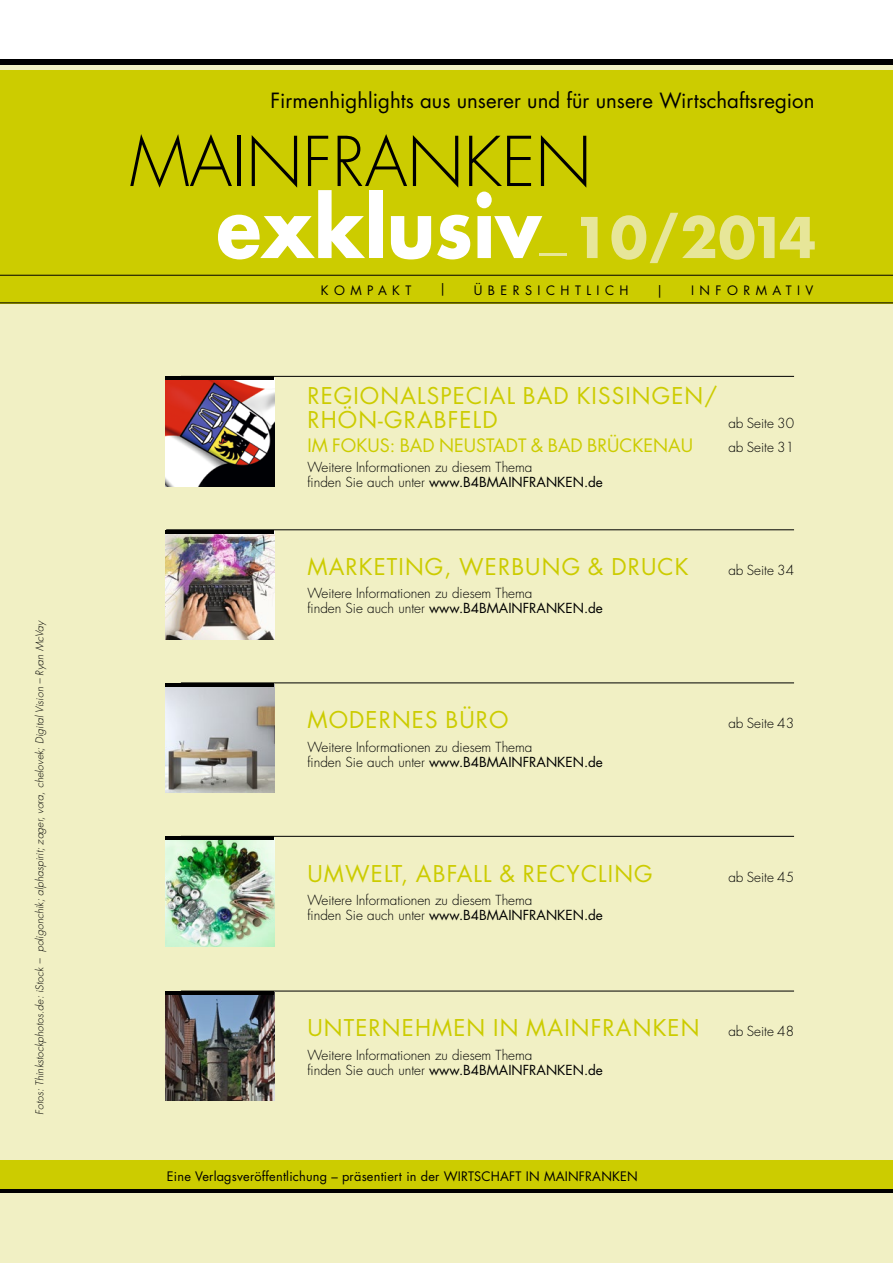
<style>
.page{position:relative;width:893px;height:1263px;background:#fff}
.page>*{position:absolute;margin:0;border:0;box-sizing:border-box;transform-origin:0 0}
.t1{font:700 81.9px "Futura Std";color:#fff;scale:.9 1}
.t2{font:300 66.75px "Futura Std";color:#000}
.t3{font:22.5px/24px "Futura Std";letter-spacing:.05em;color:#cc0}
.t4{font:20.4px "Futura Std";color:#000}
.t5{font:18px "Futura Std";color:#cc0}
.t6{font:300 13.5px/15px "Futura Std";color:#000}
.t7{font:12.75px "Futura Std";letter-spacing:.015em;color:#000}
.t8{font:12.6px "Futura Std";letter-spacing:.43em;color:#000}
.t9{font:italic 300 10.5px "Futura Std";color:#000}
.s1{font-size:55.35px;color:#e7e699}
.s2{font-size:54.6px;color:#e7e699}
.s3{font-weight:400}
</style>
<div class="page">
<div style="left:0;top:64px;width:893px;height:1199px;background:#f1f0c4"></div>
<div style="left:0;top:70px;width:893px;height:233px;background:#cc0"></div>
<div style="left:0;top:59px;width:893px;height:5px;background:#000"></div>
<div style="left:0;top:1160px;width:893px;height:30px;background:#cc0"></div>
<hr style="left:0;top:1190px;width:893px;height:3px;background:#000">
<hr style="left:0;top:302px;width:893px;height:1px;background:#000">
<hr style="left:0;top:275px;width:893px;height:1px;background:#000">
<hr style="left:166px;top:529px;width:628px;height:1px;background:#000">
<img style="left:166px;top:533px;width:108px;height:107px">
<hr style="left:166px;top:530px;width:108px;height:3px;background:#000">
<hr style="left:181px;top:836px;width:613px;height:1px;background:#000">
<img style="left:166px;top:840px;width:108px;height:106px">
<hr style="left:166px;top:836px;width:108px;height:4px;background:#000">
<hr style="left:181px;top:991px;width:613px;height:1px;background:#000">
<img style="left:166px;top:995px;width:108px;height:106px">
<hr style="left:166px;top:991px;width:108px;height:4px;background:#000">
<hr style="left:181px;top:376px;width:613px;height:1px;background:#000">
<img style="left:166px;top:380px;width:108px;height:106px">
<hr style="left:166px;top:376px;width:108px;height:4px;background:#000">
<hr style="left:181px;top:683px;width:613px;height:1px;background:#000">
<img style="left:166px;top:686px;width:108px;height:107px">
<hr style="left:166px;top:683px;width:108px;height:3px;background:#000">
<p class="t9" style="left:33px;top:1115px;width:496px;rotate:-90deg">Fotos: Thinkstockphotos.de: iStock – poligonchik; alphaspirit; zager, vora, chelovek; Digital Vision – Ryan McVay</p>
<p class="t4" style="left:270px;top:87px;width:546px">Firmenhighlights aus unserer und für unsere Wirtschaftsregion</p>
<h2 class="t2" style="left:130px;top:121px;width:463px">MAINFRANKEN</h2>
<p class="t1" style="left:216px;top:173px;width:668px">exklusiv<span class="s1">_</span><span class="s2">10/2014</span></p>
<p class="t8" style="left:321px;top:282px;width:92px">KOMPAKT</p>
<p class="t8" style="left:439px;top:280px;width:9px">|</p>
<p class="t8" style="left:474px;top:282px;width:156px">ÜBERSICHTLICH</p>
<p class="t8" style="left:656px;top:282px;width:9px">|</p>
<p class="t8" style="left:691px;top:282px;width:124px">INFORMATIV</p>
<p class="t3" style="left:307px;top:384px;width:411px">REGIONALSPECIAL BAD KISSINGEN/<br>RHÖN-GRABFELD</p>
<p class="t6" style="left:728px;top:416px;width:67px">ab Seite 30</p>
<p class="t5" style="left:307px;top:434px;width:387px">IM FOKUS: BAD NEUSTADT &amp; BAD BRÜCKENAU</p>
<p class="t6" style="left:728px;top:440px;width:67px">ab Seite 31</p>
<p class="t6" style="left:307px;top:459px;width:297px">Weitere Informationen zu diesem Thema<br>finden Sie auch unter <span class="s3">www.B4BMAINFRANKEN.de</span></p>
<p class="t3" style="left:307px;top:555px;width:383px">MARKETING, WERBUNG &amp; DRUCK</p>
<p class="t6" style="left:728px;top:563px;width:67px">ab Seite 34</p>
<p class="t6" style="left:307px;top:586px;width:297px">Weitere Informationen zu diesem Thema<br>finden Sie auch unter <span class="s3">www.B4BMAINFRANKEN.de</span></p>
<p class="t3" style="left:307px;top:708px;width:203px">MODERNES BÜRO</p>
<p class="t6" style="left:728px;top:716px;width:67px">ab Seite 43</p>
<p class="t6" style="left:307px;top:740px;width:297px">Weitere Informationen zu diesem Thema<br>finden Sie auch unter <span class="s3">www.B4BMAINFRANKEN.de</span></p>
<p class="t3" style="left:307px;top:862px;width:347px">UMWELT, ABFALL &amp; RECYCLING</p>
<p class="t6" style="left:728px;top:870px;width:67px">ab Seite 45</p>
<p class="t6" style="left:307px;top:893px;width:297px">Weitere Informationen zu diesem Thema<br>finden Sie auch unter <span class="s3">www.B4BMAINFRANKEN.de</span></p>
<p class="t3" style="left:307px;top:1016px;width:394px">UNTERNEHMEN IN MAINFRANKEN</p>
<p class="t6" style="left:728px;top:1024px;width:67px">ab Seite 48</p>
<p class="t6" style="left:307px;top:1048px;width:297px">Weitere Informationen zu diesem Thema<br>finden Sie auch unter <span class="s3">www.B4BMAINFRANKEN.de</span></p>
<p class="t7" style="left:167px;top:1168px;width:472px">Eine Verlagsveröffentlichung – präsentiert in der WIRTSCHAFT IN MAINFRANKEN</p>
</div>
